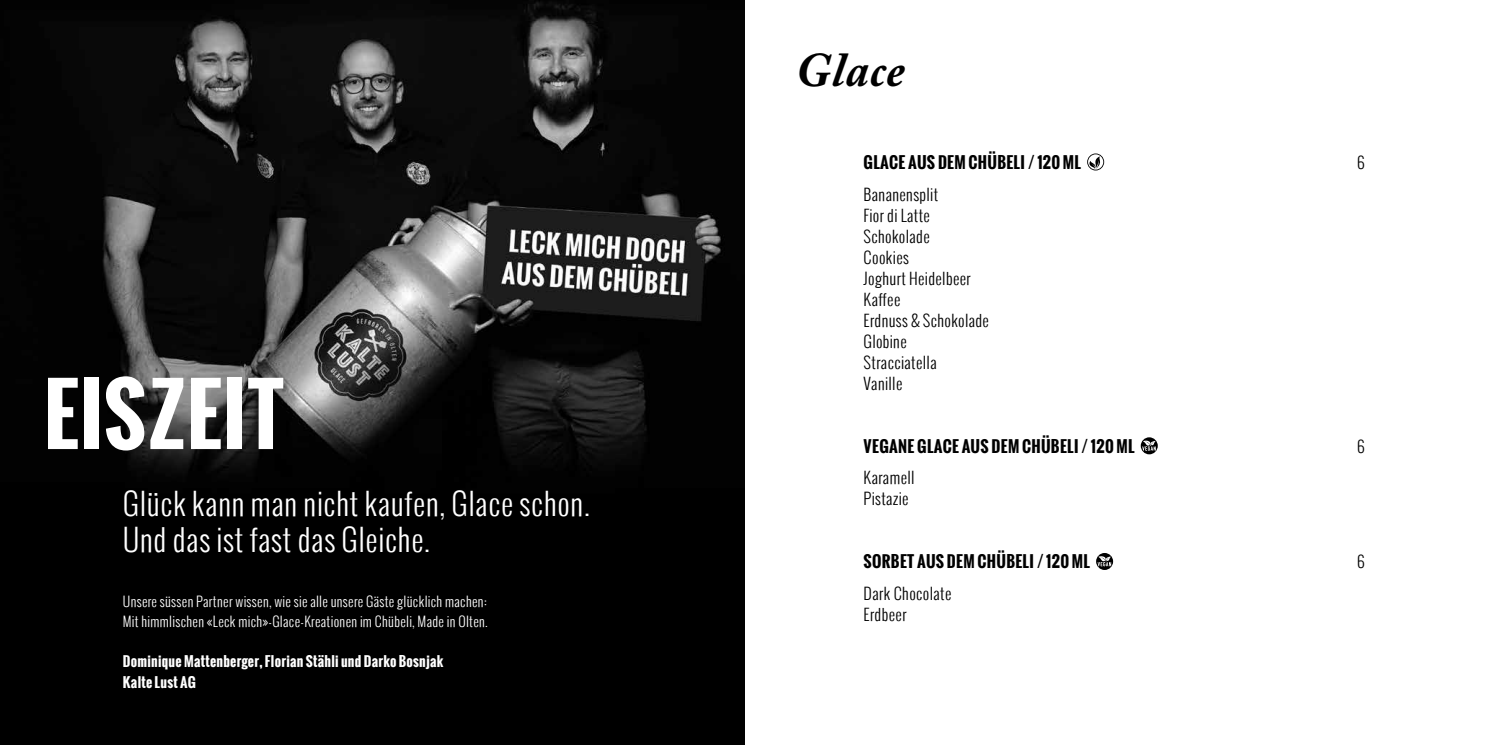
<style>
.page{position:relative;width:1489px;height:745px;background:#fff}
.page>*{position:absolute;margin:0;border:0;box-sizing:border-box;transform-origin:0 0}
.t1{font:700 81px "Oswald";letter-spacing:.015em;color:#fff}
.t2{font:italic 700 48px "Adobe Caslon Pro";letter-spacing:.02em;color:#000}
.t3{font:300 30px/36px "Oswald";letter-spacing:.02em;color:#fff}
.t4{font:300 15.75px/21px "Oswald";letter-spacing:.02em;color:#000}
.t5{font:700 15.75px "Oswald";letter-spacing:.02em;color:#000}
.t6{font:300 13.5px/19.5px "Oswald";letter-spacing:.02em;color:#fff}
.t7{font:700 13.5px/21px "Oswald";letter-spacing:.02em;color:#fff}
</style>
<div class="page">
<svg style="left:1087px;top:153px;width:17px;height:17px"></svg>
<svg style="left:1140px;top:437px;width:17px;height:17px"></svg>
<svg style="left:1096px;top:553px;width:17px;height:16px"></svg>
<img style="left:0;top:0;width:744px;height:744px">
<h1 class="t1" style="left:44px;top:354px;width:242px">EISZEIT</h1>
<h3 class="t3" style="left:123px;top:483px;width:468px">Glück kann man nicht kaufen, Glace schon.<br>Und das ist fast das Gleiche.</h3>
<p class="t6" style="left:123px;top:591px;width:366px">Unsere süssen Partner wissen, wie sie alle unsere Gäste glücklich machen:<br>Mit himmlischen «Leck mich»-Glace-Kreationen im Chübeli, Made in Olten.</p>
<p class="t7" style="left:123px;top:650px;width:322px">Dominique Mattenberger, Florian Stähli und Darko Bosnjak<br>Kalte Lust AG</p>
<h2 class="t2" style="left:795px;top:42px;width:111px">Glace</h2>
<p class="t5" style="left:863px;top:150px;width:219px">GLACE AUS DEM CHÜBELI / 120 ML</p>
<p class="t4" style="left:1357px;top:151px;width:9px">6</p>
<p class="t4" style="left:863px;top:183px;width:127px">Bananensplit<br>Fior di Latte<br>Schokolade<br>Cookies<br>Joghurt Heidelbeer<br>Kaffee<br>Erdnuss &amp; Schokolade<br>Globine<br>Stracciatella<br>Vanille</p>
<p class="t5" style="left:863px;top:434px;width:272px">VEGANE GLACE AUS DEM CHÜBELI / 120 ML</p>
<p class="t4" style="left:1357px;top:435px;width:9px">6</p>
<p class="t4" style="left:863px;top:466px;width:52px">Karamell<br>Pistazie</p>
<p class="t5" style="left:863px;top:549px;width:228px">SORBET AUS DEM CHÜBELI / 120 ML</p>
<p class="t4" style="left:1357px;top:550px;width:9px">6</p>
<p class="t4" style="left:863px;top:582px;width:89px">Dark Chocolate<br>Erdbeer</p>
</div>
